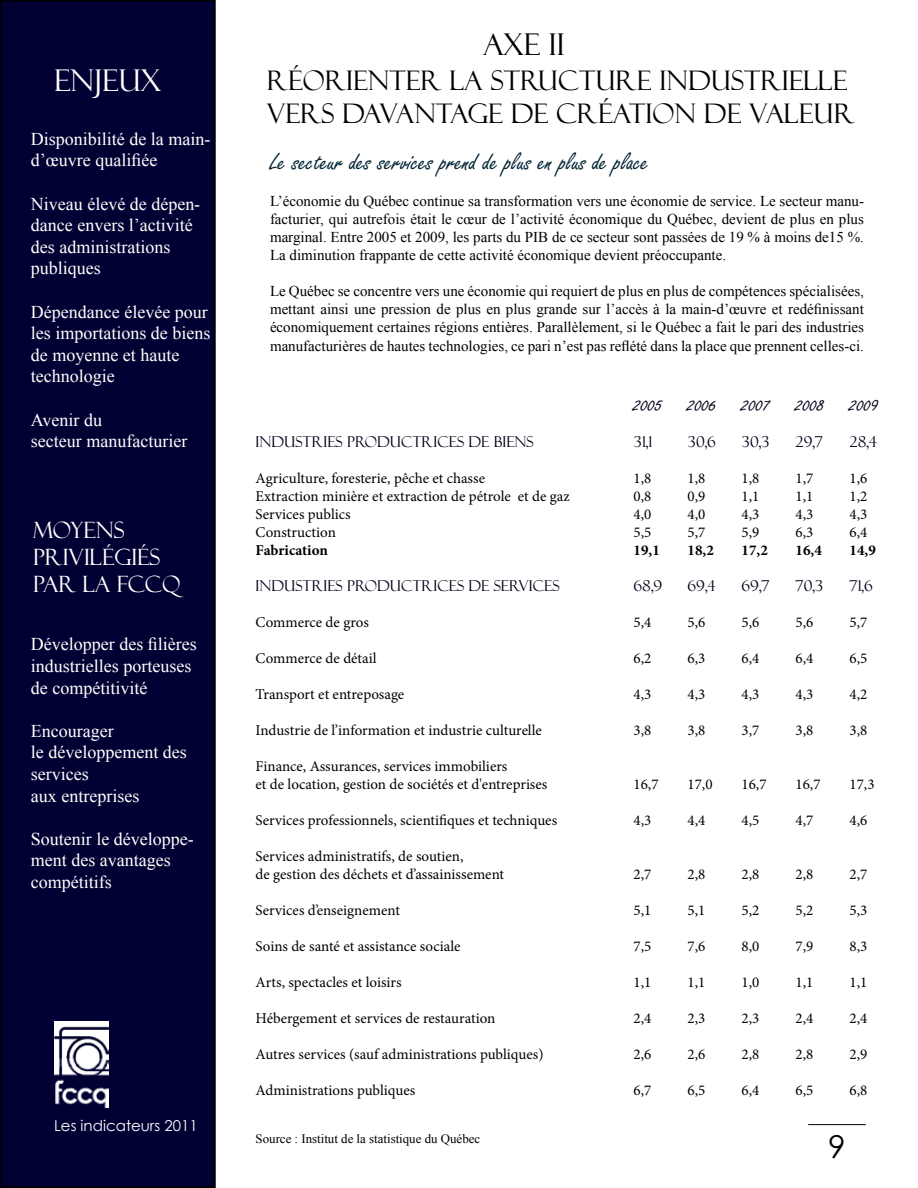
<style>
.page{position:relative;width:918px;height:1188px;background:#fff}
.page>*{position:absolute;margin:0;border:0;box-sizing:border-box;transform-origin:0 0}
.t1{font:31.5px "Century Gothic";color:#000}
.t2{font:30px "Felix Titling";color:#fff}
.t3{font:30px "Felix Titling";color:#000}
.t4{font:27px/32.4px "Felix Titling";color:#000}
.t5{font:27px "Freestyle Script";color:#002234}
.t6{font:22.5px/27px "Felix Titling";color:#fff}
.t7{font:21px "Freestyle Script";color:#000019}
.t8{font:18px/21.6px "Times New Roman";color:#fff}
.t9{font:15px/18px "Minion Pro";color:#000}
.t10{font:15px/18px "Times New Roman";color:#000;text-align:justify}
.t11{font:15px "Felix Titling";color:#000019}
.t12{font:700 15px "Minion Pro";color:#000}
.t13{font:15px "Century Gothic";color:#fff}
.t14{font:12.9px "Times New Roman";color:#000}
</style>
<div class="page">
<div style="left:1px;top:1px;width:214px;height:1186px;background:#000032"></div>
<div style="left:0;top:0;width:216px;height:1188px;border:2px solid #000"></div>
<hr style="left:808px;top:1124px;width:58px;height:1px;background:#000">
<img style="left:55px;top:1021px;width:53px;height:86px">
<h2 class="t2" style="left:54px;top:63px;width:109px">ENJEUX</h2>
<p class="t8" style="left:31px;top:128px;width:181px">Disponibilité de la main&shy;d’œuvre qualifiée</p>
<p class="t8" style="left:31px;top:192px;width:171px">Niveau élevé de dépen&shy;dance envers l’activité des administrations publiques</p>
<p class="t8" style="left:31px;top:300px;width:181px">Dépendance élevée pour les importations de biens de moyenne et haute technologie</p>
<p class="t8" style="left:31px;top:408px;width:158px">Avenir du<br>secteur manufacturier</p>
<h3 class="t6" style="left:33px;top:517px;width:149px">MOYENS<br>PRIVILÉGIÉS<br>PAR LA FCCQ</h3>
<p class="t8" style="left:31px;top:633px;width:167px">Développer des filières industrielles porteuses de compétitivité</p>
<p class="t8" style="left:31px;top:720px;width:157px">Encourager<br>le développement des services<br>aux entreprises</p>
<p class="t8" style="left:31px;top:828px;width:164px">Soutenir le développe&shy;ment des avantages compétitifs</p>
<p class="t13" style="left:54px;top:1116px;width:145px">Les indicateurs 2011</p>
<h2 class="t3" style="left:483px;top:28px;width:83px">AXE II</h2>
<h3 class="t4" style="left:267px;top:65px;width:590px">RÉORIENTER LA STRUCTURE INDUSTRIELLE<br>VERS DAVANTAGE DE CRÉATION DE VALEUR</h3>
<h3 class="t5" style="left:270px;top:147px;width:380px">Le secteur des services prend de plus en plus de place</h3>
<p class="t10" style="left:270px;top:191px;width:595px">L’économie du Québec continue sa transformation vers une économie de service. Le secteur manu&shy;facturier, qui autrefois était le cœur de l’activité économique du Québec, devient de plus en plus marginal. Entre 2005 et 2009, les parts du PIB de ce secteur sont passées de 19 % à moins de15 %.<br>La diminution frappante de cette activité économique devient préoccupante.</p>
<p class="t10" style="left:270px;top:281px;width:596px">Le Québec se concentre vers une économie qui requiert de plus en plus de compétences spécialisées, mettant ainsi une pression de plus en plus grande sur l’accès à la main-d’œuvre et redéfinissant économiquement certaines régions entières. Parallèlement, si le Québec a fait le pari des industries</p>
<p class="t10" style="left:270px;top:337px;width:595px">manufacturières de hautes technologies, ce pari n’est pas reflété dans la place que prennent celles-ci.</p>
<h3 class="t7" style="left:634px;top:393px;width:246px">2005 2006 2007 2008 2009</h3>
<p class="t11" style="left:256px;top:433px;width:280px">INDUSTRIES PRODUCTRICES DE BIENS</p>
<p class="t11" style="left:634px;top:433px;width:20px">31,1</p>
<p class="t11" style="left:688px;top:433px;width:30px">30,6</p>
<p class="t11" style="left:742px;top:433px;width:30px">30,3</p>
<p class="t11" style="left:796px;top:433px;width:29px">29,7</p>
<p class="t11" style="left:850px;top:433px;width:29px">28,4</p>
<p class="t9" style="left:256px;top:470px;width:231px">Agriculture, foresterie, pêche et chasse</p>
<p class="t9" style="left:634px;top:470px;width:19px">1,8</p>
<p class="t9" style="left:688px;top:470px;width:19px">1,8</p>
<p class="t9" style="left:742px;top:470px;width:19px">1,8</p>
<p class="t9" style="left:796px;top:470px;width:19px">1,7</p>
<p class="t9" style="left:850px;top:470px;width:19px">1,6</p>
<p class="t9" style="left:256px;top:488px;width:316px">Extraction minière et extraction de pétrole et de gaz</p>
<p class="t9" style="left:634px;top:488px;width:19px">0,8</p>
<p class="t9" style="left:688px;top:488px;width:19px">0,9</p>
<p class="t9" style="left:742px;top:488px;width:19px">1,1</p>
<p class="t9" style="left:796px;top:488px;width:19px">1,1</p>
<p class="t9" style="left:850px;top:488px;width:19px">1,2</p>
<p class="t9" style="left:256px;top:506px;width:97px">Services publics</p>
<p class="t9" style="left:634px;top:506px;width:19px">4,0</p>
<p class="t9" style="left:688px;top:506px;width:19px">4,0</p>
<p class="t9" style="left:742px;top:506px;width:19px">4,3</p>
<p class="t9" style="left:796px;top:506px;width:19px">4,3</p>
<p class="t9" style="left:850px;top:506px;width:19px">4,3</p>
<p class="t9" style="left:256px;top:524px;width:82px">Construction</p>
<p class="t9" style="left:634px;top:524px;width:19px">5,5</p>
<p class="t9" style="left:688px;top:524px;width:19px">5,7</p>
<p class="t9" style="left:742px;top:524px;width:19px">5,9</p>
<p class="t9" style="left:796px;top:524px;width:19px">6,3</p>
<p class="t9" style="left:850px;top:524px;width:19px">6,4</p>
<p class="t12" style="left:256px;top:540px;width:74px">Fabrication</p>
<p class="t12" style="left:634px;top:540px;width:28px">19,1</p>
<p class="t12" style="left:688px;top:540px;width:28px">18,2</p>
<p class="t12" style="left:742px;top:540px;width:28px">17,2</p>
<p class="t12" style="left:796px;top:540px;width:28px">16,4</p>
<p class="t12" style="left:850px;top:540px;width:28px">14,9</p>
<p class="t11" style="left:256px;top:577px;width:305px">INDUSTRIES PRODUCTRICES DE SERVICES</p>
<p class="t11" style="left:634px;top:577px;width:30px">68,9</p>
<p class="t11" style="left:688px;top:577px;width:30px">69,4</p>
<p class="t11" style="left:742px;top:577px;width:30px">69,7</p>
<p class="t11" style="left:796px;top:577px;width:29px">70,3</p>
<p class="t11" style="left:850px;top:577px;width:25px">71,6</p>
<p class="t9" style="left:256px;top:614px;width:115px">Commerce de gros</p>
<p class="t9" style="left:634px;top:614px;width:19px">5,4</p>
<p class="t9" style="left:688px;top:614px;width:19px">5,6</p>
<p class="t9" style="left:742px;top:614px;width:19px">5,6</p>
<p class="t9" style="left:796px;top:614px;width:19px">5,6</p>
<p class="t9" style="left:850px;top:614px;width:19px">5,7</p>
<p class="t9" style="left:256px;top:650px;width:123px">Commerce de détail</p>
<p class="t9" style="left:634px;top:650px;width:19px">6,2</p>
<p class="t9" style="left:688px;top:650px;width:19px">6,3</p>
<p class="t9" style="left:742px;top:650px;width:19px">6,4</p>
<p class="t9" style="left:796px;top:650px;width:19px">6,4</p>
<p class="t9" style="left:850px;top:650px;width:19px">6,5</p>
<p class="t9" style="left:256px;top:686px;width:150px">Transport et entreposage</p>
<p class="t9" style="left:634px;top:686px;width:19px">4,3</p>
<p class="t9" style="left:688px;top:686px;width:19px">4,3</p>
<p class="t9" style="left:742px;top:686px;width:19px">4,3</p>
<p class="t9" style="left:796px;top:686px;width:19px">4,3</p>
<p class="t9" style="left:850px;top:686px;width:19px">4,2</p>
<p class="t9" style="left:256px;top:722px;width:288px">Industrie de l’information et industrie culturelle</p>
<p class="t9" style="left:634px;top:722px;width:19px">3,8</p>
<p class="t9" style="left:688px;top:722px;width:19px">3,8</p>
<p class="t9" style="left:742px;top:722px;width:19px">3,7</p>
<p class="t9" style="left:796px;top:722px;width:19px">3,8</p>
<p class="t9" style="left:850px;top:722px;width:19px">3,8</p>
<p class="t9" style="left:256px;top:758px;width:293px">Finance, Assurances, services immobiliers<br>et de location, gestion de sociétés et d'entreprises</p>
<p class="t9" style="left:634px;top:776px;width:27px">16,7</p>
<p class="t9" style="left:688px;top:776px;width:27px">17,0</p>
<p class="t9" style="left:742px;top:776px;width:27px">16,7</p>
<p class="t9" style="left:796px;top:776px;width:27px">16,7</p>
<p class="t9" style="left:850px;top:776px;width:27px">17,3</p>
<p class="t9" style="left:256px;top:812px;width:303px">Services professionnels, scientifiques et techniques</p>
<p class="t9" style="left:634px;top:812px;width:19px">4,3</p>
<p class="t9" style="left:688px;top:812px;width:19px">4,4</p>
<p class="t9" style="left:742px;top:812px;width:19px">4,5</p>
<p class="t9" style="left:796px;top:812px;width:19px">4,7</p>
<p class="t9" style="left:850px;top:812px;width:19px">4,6</p>
<p class="t9" style="left:256px;top:848px;width:250px">Services administratifs, de soutien,<br>de gestion des déchets et d’assainissement</p>
<p class="t9" style="left:634px;top:866px;width:19px">2,7</p>
<p class="t9" style="left:688px;top:866px;width:19px">2,8</p>
<p class="t9" style="left:742px;top:866px;width:19px">2,8</p>
<p class="t9" style="left:796px;top:866px;width:19px">2,8</p>
<p class="t9" style="left:850px;top:866px;width:19px">2,7</p>
<p class="t9" style="left:256px;top:902px;width:146px">Services d’enseignement</p>
<p class="t9" style="left:634px;top:902px;width:19px">5,1</p>
<p class="t9" style="left:688px;top:902px;width:19px">5,1</p>
<p class="t9" style="left:742px;top:902px;width:19px">5,2</p>
<p class="t9" style="left:796px;top:902px;width:19px">5,2</p>
<p class="t9" style="left:850px;top:902px;width:19px">5,3</p>
<p class="t9" style="left:256px;top:938px;width:207px">Soins de santé et assistance sociale</p>
<p class="t9" style="left:634px;top:938px;width:19px">7,5</p>
<p class="t9" style="left:688px;top:938px;width:19px">7,6</p>
<p class="t9" style="left:742px;top:938px;width:19px">8,0</p>
<p class="t9" style="left:796px;top:938px;width:19px">7,9</p>
<p class="t9" style="left:850px;top:938px;width:19px">8,3</p>
<p class="t9" style="left:256px;top:974px;width:147px">Arts, spectacles et loisirs</p>
<p class="t9" style="left:634px;top:974px;width:19px">1,1</p>
<p class="t9" style="left:688px;top:974px;width:19px">1,1</p>
<p class="t9" style="left:742px;top:974px;width:19px">1,0</p>
<p class="t9" style="left:796px;top:974px;width:19px">1,1</p>
<p class="t9" style="left:850px;top:974px;width:19px">1,1</p>
<p class="t9" style="left:256px;top:1010px;width:241px">Hébergement et services de restauration</p>
<p class="t9" style="left:634px;top:1010px;width:19px">2,4</p>
<p class="t9" style="left:688px;top:1010px;width:19px">2,3</p>
<p class="t9" style="left:742px;top:1010px;width:19px">2,3</p>
<p class="t9" style="left:796px;top:1010px;width:19px">2,4</p>
<p class="t9" style="left:850px;top:1010px;width:19px">2,4</p>
<p class="t9" style="left:256px;top:1046px;width:289px">Autres services (sauf administrations publiques)</p>
<p class="t9" style="left:634px;top:1046px;width:19px">2,6</p>
<p class="t9" style="left:688px;top:1046px;width:19px">2,6</p>
<p class="t9" style="left:742px;top:1046px;width:19px">2,8</p>
<p class="t9" style="left:796px;top:1046px;width:19px">2,8</p>
<p class="t9" style="left:850px;top:1046px;width:19px">2,9</p>
<p class="t9" style="left:256px;top:1082px;width:161px">Administrations publiques</p>
<p class="t9" style="left:634px;top:1082px;width:19px">6,7</p>
<p class="t9" style="left:688px;top:1082px;width:19px">6,5</p>
<p class="t9" style="left:742px;top:1082px;width:19px">6,4</p>
<p class="t9" style="left:796px;top:1082px;width:19px">6,5</p>
<p class="t9" style="left:850px;top:1082px;width:19px">6,8</p>
<p class="t14" style="left:256px;top:1130px;width:226px">Source : Institut de la statistique du Québec</p>
<h1 class="t1" style="left:828px;top:1124px;width:19px">9</h1>
</div>
